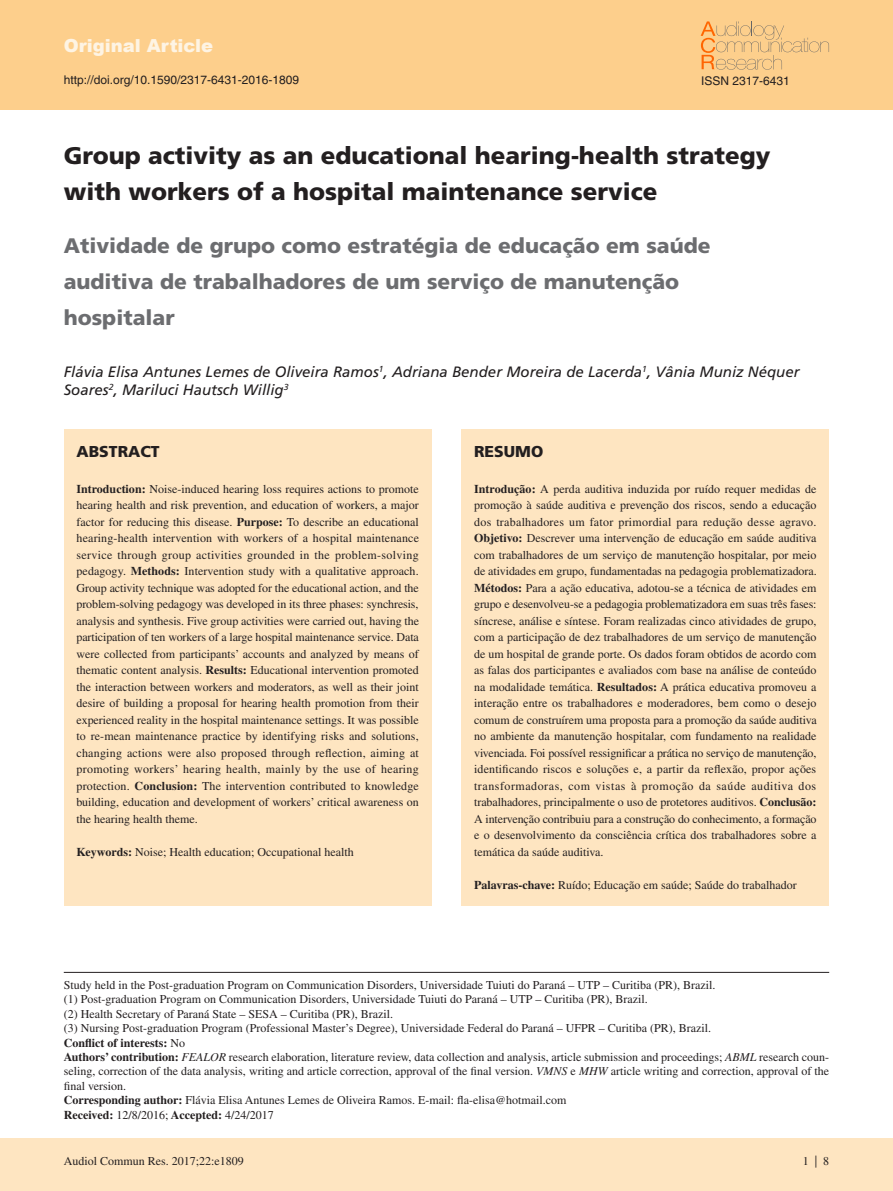
<style>
.page{position:relative;width:893px;height:1191px;background:#fff}
.page>*{position:absolute;margin:0;border:0;box-sizing:border-box;transform-origin:0 0}
.Título{font:900 24px/36px "Frutiger";color:#231f20}
.Título-secundário{font:900 21px/36px "Frutiger";color:#6c6d70}
.t1{font:900 18px "Arial";color:#fef4e4}
.Sessão{font:900 15.75px "Frutiger";color:#231f20}
.Autores{font:italic 15px/18px "Frutiger";color:#231f20}
.Resumo{font:12px/16.5px "Times";color:#231f20;text-align:justify}
.Rodapé_sem_linha{font:12px/14.4px "Times";color:#231f20;text-align:justify}
.Rodapé{font:12px "Times";color:#231f20}
.t2{font:12px "Helvetica";color:#231f20}
.Rodapé_sem_linha-2{font:700 12px "Times";color:#231f20}
.Cabeça{font:12px "Times";color:#231f20}
.s1{font-weight:700}
.s2{font-weight:400}
.s3{font-style:italic}
</style>
<div class="page">
<div style="left:0;top:1138px;width:893px;height:53px;background:#fee5c1"></div>
<div style="left:0;top:0;width:893px;height:110px;background:#fdcf8c"></div>
<svg style="left:701px;top:21px;width:128px;height:49px"></svg>
<div style="left:65px;top:429px;width:367px;height:476px;background:#fee5c1"></div>
<div style="left:461px;top:429px;width:368px;height:476px;background:#fee5c1"></div>
<hr style="left:64px;top:972px;width:765px;height:1px;background:#231f20">
<h3 class="t1" style="left:64px;top:32px;width:151px">Original Article</h3>
<p class="t2" style="left:64px;top:73px;width:237px">http://doi.org/10.1590/2317-6431-2016-1809</p>
<p class="t2" style="left:701px;top:74px;width:90px">ISSN 2317-6431</p>
<p class="Título" style="left:64px;top:137px;width:708px">Group activity as an educational hearing-health strategy with workers of a hospital maintenance service</p>
<p class="Título-secundário" style="left:64px;top:227px;width:648px">Atividade de grupo como estratégia de educação em saúde auditiva de trabalhadores de um serviço de manutenção hospitalar</p>
<p class="Autores" style="left:64px;top:363px;width:737px">Flávia Elisa Antunes Lemes de Oliveira Ramos<sup>1</sup>, Adriana Bender Moreira de Lacerda<sup>1</sup>, Vânia Muniz Néquer<br>Soares<sup>2</sup>, Mariluci Hautsch Willig<sup>3</sup></p>
<p class="Sessão" style="left:77px;top:442px;width:85px">ABSTRACT</p>
<p class="Resumo" style="left:77px;top:480px;width:344px"><span class="s1">Introduction:</span> Noise-induced hearing loss requires actions to promote hearing health and risk prevention, and education of workers, a major factor for reducing this disease. <span class="s1">Purpose:</span> To describe an educational hearing-health intervention with workers of a hospital maintenance service through group activities grounded in the problem-solving pedagogy. <span class="s1">Methods:</span> Intervention study with a qualitative approach.<br>Group activity technique was adopted for the educational action, and the problem-solving pedagogy was developed in its three phases: synchresis, analysis and synthesis. Five group activities were carried out, having the participation of ten workers of a large hospital maintenance service. Data were collected from participants’ accounts and analyzed by means of thematic content analysis. <span class="s1">Results:</span> Educational intervention promoted the interaction between workers and moderators, as well as their joint desire of building a proposal for hearing health promotion from their experienced reality in the hospital maintenance settings. It was possible to re-mean maintenance practice by identifying risks and solutions, changing actions were also proposed through reflection, aiming at promoting workers’ hearing health, mainly by the use of hearing protection. <span class="s1">Conclusion:</span> The intervention contributed to knowledge building, education and development of workers’ critical awareness on the hearing health theme.</p>
<p class="Resumo" style="left:77px;top:843px;width:279px"><span class="s1">Keywords:</span> Noise; Health education; Occupational health</p>
<p class="Sessão" style="left:474px;top:442px;width:71px">RESUMO</p>
<p class="Resumo" style="left:474px;top:480px;width:344px"><span class="s1">Introdução:</span> A perda auditiva induzida por ruído requer medidas de promoção à saúde auditiva e prevenção dos riscos, sendo a educação dos trabalhadores um fator primordial para redução desse agravo.<br><span class="s1">Objetivo:</span> Descrever uma intervenção de educação em saúde auditiva com trabalhadores de um serviço de manutenção hospitalar, por meio de atividades em grupo, fundamentadas na pedagogia problematizadora.<br><span class="s1">Métodos:</span> Para a ação educativa, adotou-se a técnica de atividades em grupo e desenvolveu-se a pedagogia problematizadora em suas três fases: síncrese, análise e síntese. Foram realizadas cinco atividades de grupo, com a participação de dez trabalhadores de um serviço de manutenção de um hospital de grande porte. Os dados foram obtidos de acordo com as falas dos participantes e avaliados com base na análise de conteúdo na modalidade temática. <span class="s1">Resultados:</span> A prática educativa promoveu a interação entre os trabalhadores e moderadores, bem como o desejo comum de construírem uma proposta para a promoção da saúde auditiva no ambiente da manutenção hospitalar, com fundamento na realidade vivenciada. Foi possível ressignificar a prática no serviço de manutenção, identificando riscos e soluções e, a partir da reflexão, propor ações transformadoras, com vistas à promoção da saúde auditiva dos trabalhadores, principalmente o uso de protetores auditivos. <span class="s1">Conclusão:<br></span>A intervenção contribuiu para a construção do conhecimento, a formação e o desenvolvimento da consciência crítica dos trabalhadores sobre a temática da saúde auditiva.</p>
<p class="Resumo" style="left:474px;top:876px;width:324px"><span class="s1">Palavras-chave:</span> Ruído; Educação em saúde; Saúde do trabalhador</p>
<p class="Rodapé" style="left:64px;top:978px;width:653px">Study held in the Post-graduation Program on Communication Disorders, Universidade Tuiuti do Paraná – UTP – Curitiba (PR), Brazil.</p>
<p class="Rodapé_sem_linha" style="left:64px;top:992px;width:585px">(1) Post-graduation Program on Communication Disorders, Universidade Tuiuti do Paraná – UTP – Curitiba (PR), Brazil.</p>
<p class="Rodapé_sem_linha" style="left:64px;top:1006px;width:331px">(2) Health Secretary of Paraná State – SESA – Curitiba (PR), Brazil.</p>
<p class="Rodapé_sem_linha" style="left:64px;top:1021px;width:649px">(3) Nursing Post-graduation Program (Professional Master’s Degree), Universidade Federal do Paraná – UFPR – Curitiba (PR), Brazil.</p>
<p class="Rodapé_sem_linha-2" style="left:64px;top:1035px;width:123px">Conflict of interests: <span class="s2">No</span></p>
<p class="Rodapé_sem_linha" style="left:64px;top:1049px;width:767px"><span class="s1">Authors’ contribution:</span> <span class="s3">FEALOR</span> research elaboration, literature review, data collection and analysis, article submission and proceedings; <span class="s3">ABML</span> research coun&shy;seling, correction of the data analysis, writing and article correction, approval of the final version. <span class="s3">VMNS</span> e <span class="s3">MHW</span> article writing and correction, approval of the final version.</p>
<p class="Rodapé_sem_linha" style="left:64px;top:1093px;width:504px"><span class="s1">Corresponding author:</span> Flávia Elisa Antunes Lemes de Oliveira Ramos. E-mail: fla-elisa@hotmail.com</p>
<p class="Rodapé_sem_linha" style="left:64px;top:1107px;width:212px"><span class="s1">Received:</span> 12/8/2016; <span class="s1">Accepted:</span> 4/24/2017</p>
<p class="Resumo" style="left:64px;top:1152px;width:182px">Audiol Commun Res. 2017;22:e1809</p>
<p class="Cabeça" style="left:803px;top:1154px;width:28px">1 | 8</p>
</div>
